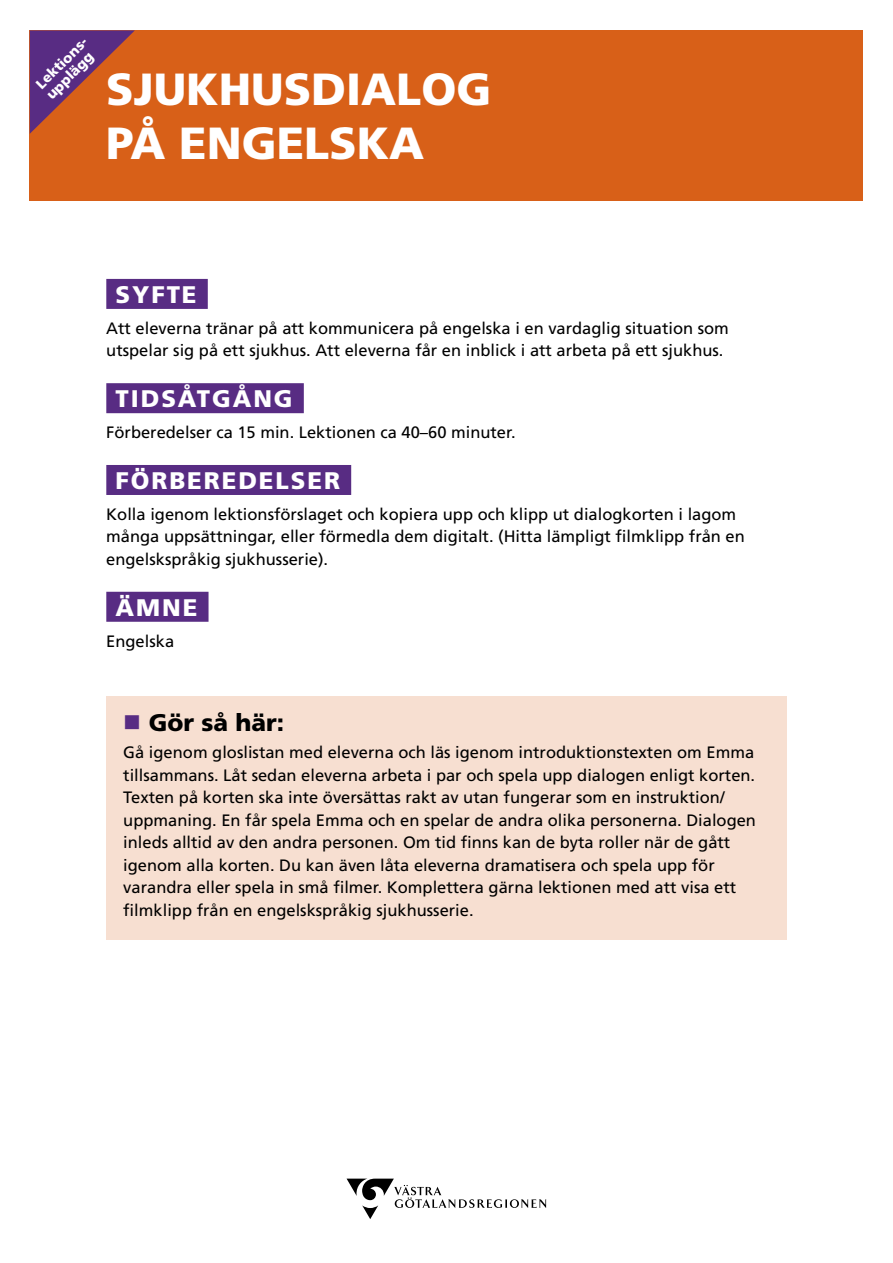
<style>
.page{position:relative;width:893px;height:1263px;background:#fff}
.page>*{position:absolute;margin:0;border:0;box-sizing:border-box;transform-origin:0 0}
.Rubrik_1_-_elevuppgi{font:900 45px/54px "Frutiger LT Std";color:#fff}
.Rubrik_2{font:900 24px "Frutiger LT Std";letter-spacing:.08em;color:#fff}
.Rubrik_3_-_med_punkt{font:900 24px "Frutiger LT Std";color:#000}
.Brödtext{font:16.5px/22.5px "Frutiger LT Std";color:#000}
.t1{font:900 14.1px/14.7px "Frutiger LT Std";color:#fff}
</style>
<div class="page">
<svg style="left:347px;top:1178px;width:199px;height:41px"></svg>
<div style="left:30px;top:30px;width:833px;height:171px;background:#d86018"></div>
<svg style="left:30px;top:30px;width:105px;height:104px"></svg>
<div style="left:106px;top:279px;width:102px;height:30px;background:#582c83"></div>
<div style="left:106px;top:383px;width:198px;height:30px;background:#582c83"></div>
<div style="left:106px;top:465px;width:245px;height:30px;background:#582c83"></div>
<div style="left:106px;top:592px;width:103px;height:30px;background:#582c83"></div>
<div style="left:106px;top:696px;width:681px;height:244px;background:#f7dfd1"></div>
<p class="t1" style="left:33px;top:81px;width:70px;rotate:-45deg">Lektions&shy;upplägg</p>
<h1 class="Rubrik_1_-_elevuppgi" style="left:106px;top:62px;width:387px">SJUKHUSDIALOG<br>PÅ ENGELSKA</h1>
<h2 class="Rubrik_2" style="left:116px;top:280px;width:83px">SYFTE</h2>
<p class="Brödtext" style="left:106px;top:317px;width:624px">Att eleverna tränar på att kommunicera på engelska i en vardaglig situation som utspelar sig på ett sjukhus. Att eleverna får en inblick i att arbeta på ett sjukhus.</p>
<h2 class="Rubrik_2" style="left:116px;top:384px;width:179px">TIDSÅTGÅNG</h2>
<p class="Brödtext" style="left:106px;top:421px;width:411px">Förberedelser ca 15 min. Lektionen ca 40–60 minuter.</p>
<h2 class="Rubrik_2" style="left:116px;top:466px;width:226px">FÖRBEREDELSER</h2>
<p class="Brödtext" style="left:106px;top:503px;width:640px">Kolla igenom lektionsförslaget och kopiera upp och klipp ut dialogkorten i lagom många uppsättningar, eller förmedla dem digitalt. (Hitta lämpligt filmklipp från en engelskspråkig sjukhusserie).</p>
<h2 class="Rubrik_2" style="left:116px;top:593px;width:83px">ÄMNE</h2>
<p class="Brödtext" style="left:106px;top:630px;width:69px">Engelska</p>
<h3 class="Rubrik_3_-_med_punkt" style="left:149px;top:708px;width:137px">Gör så här:</h3>
<p class="Brödtext" style="left:123px;top:741px;width:634px">Gå igenom gloslistan med eleverna och läs igenom introduktionstexten om Emma tillsammans. Låt sedan eleverna arbeta i par och spela upp dialogen enligt korten.<br>Texten på korten ska inte översättas rakt av utan fungerar som en instruktion/ uppmaning. En får spela Emma och en spelar de andra olika personerna. Dialogen inleds alltid av den andra personen. Om tid finns kan de byta roller när de gått igenom alla korten. Du kan även låta eleverna dramatisera och spela upp för varandra eller spela in små filmer. Komplettera gärna lektionen med att visa ett filmklipp från en engelskspråkig sjukhusserie.</p>
</div>
